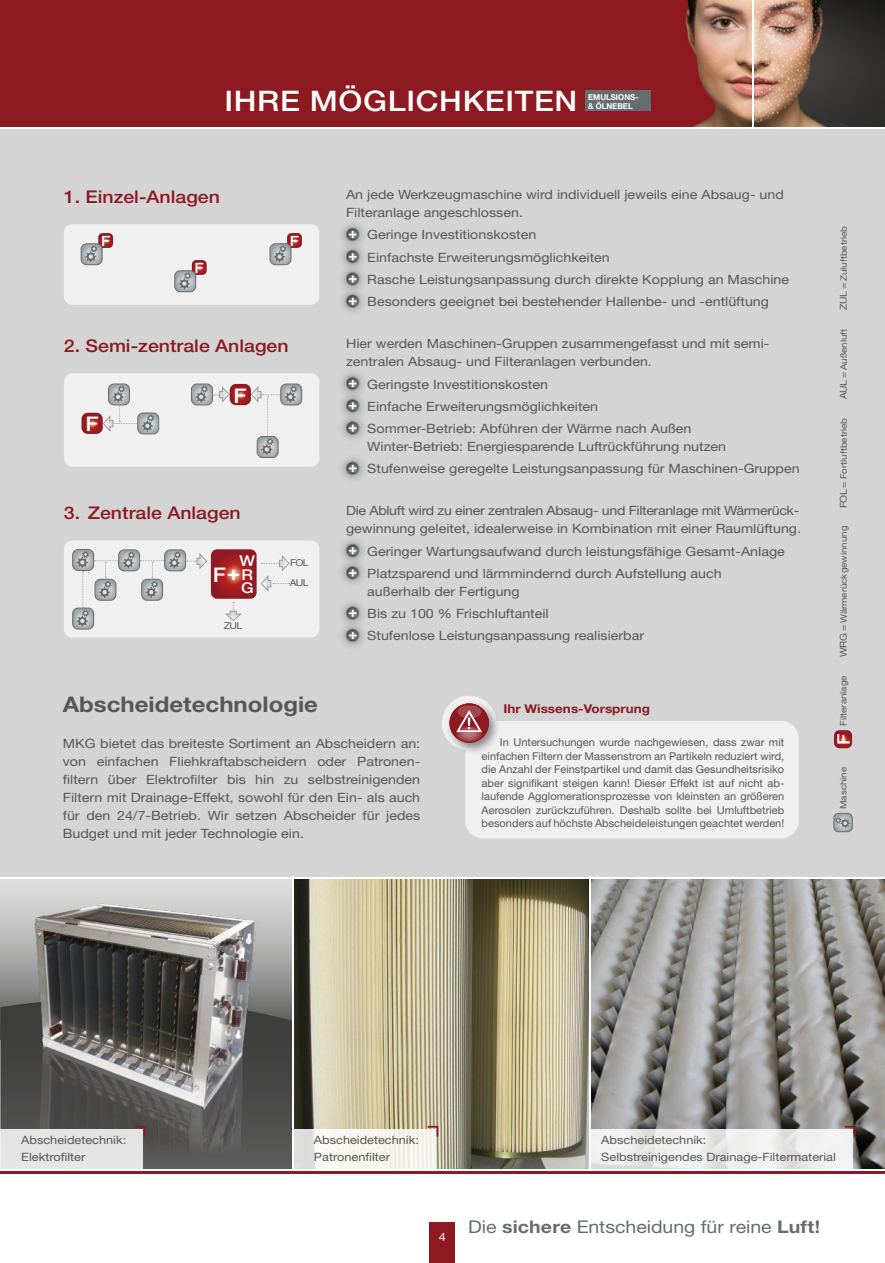
<style>
.page{position:relative;width:885px;height:1263px;background:#fff}
.page>*{position:absolute;margin:0;border:0;box-sizing:border-box;transform-origin:0 0}
.t1{font:500 28.35px "Helvetica Neue LT Std";letter-spacing:.02em;color:#fff;scale:1.11 1}
.t2{font:700 21.6px "Helvetica Neue LT Std";color:#575756;scale:1.11 1}
.t3{font:500 20.25px "Helvetica Neue LT Std";color:#fff;scale:1.11 1}
.t4{font:500 17.55px "Helvetica Neue LT Std";color:#8d1921;scale:1.11 1}
.t5{font:17.55px "Helvetica Neue LT Std";letter-spacing:-.005em;color:#676c6e;scale:1.11 1}
.t6{font:500 17.25px "Helvetica Neue LT Std";color:#fff;scale:1.11 1}
.t7{font:500 14.85px/13.5px "Helvetica Neue LT Std";color:#fff;scale:1.11 1}
.t8{font:500 14.1px "Helvetica Neue LT Std";color:#fff;scale:1.11 1}
.t9{font:12.9px/22.2px "Helvetica Neue LT Std";color:#575756;scale:1.11 1}
.t10{font:700 12.15px "Helvetica Neue LT Std";color:#8d1921;scale:1.11 1}
.t11{font:11.55px/16.5px "Helvetica Neue LT Std";color:#575756;scale:1.11 1}
.t12{font:11.55px "Helvetica Neue LT Std";color:#fff;scale:1.11 1}
.t13{font:10.8px/13.5px "Helvetica Neue LT Std";color:#575756;text-align:justify}
.t14{font:9.45px/20.2px "Helvetica Neue LT Std";letter-spacing:-.055em;color:#575756;scale:1.11 1}
.t15{font:8.7px "Helvetica Neue LT Std";color:#575756;scale:1.11 1}
.t16{font:700 8.1px/9px "Helvetica Neue LT Std";color:#fff}
.s1{font-size:9.45px}
.s2{font-weight:700}
</style>
<div class="page">
<div style="left:0;top:127px;width:884px;height:751px;background:#d4d4d4"></div>
<div style="left:0;top:0;width:884px;height:128px;background:#8d1921"></div>
<img style="left:614px;top:0;width:270px;height:127px">
<hr style="left:0;top:1171px;width:884px;height:3px;background:#8d1921">
<hr style="left:751px;top:0;width:2px;height:128px;background:#fff">
<hr style="left:0;top:127px;width:884px;height:1px;background:#fff">
<div style="left:429px;top:1222px;width:26px;height:41px;background:#8d1921"></div>
<div style="left:585px;top:91px;width:66px;height:20px;background:#676c6e"></div>
<div style="left:337px;top:219px;width:31px;height:31px;background:#000;opacity:.45"></div>
<svg style="left:346px;top:228px;width:13px;height:13px"></svg>
<div style="left:337px;top:241px;width:31px;height:31px;background:#000;opacity:.45"></div>
<svg style="left:346px;top:250px;width:13px;height:13px"></svg>
<div style="left:337px;top:263px;width:31px;height:32px;background:#000;opacity:.45"></div>
<div style="left:346px;top:272px;width:13px;height:13px;border:1px solid #878c8f;border-radius:50%"></div>
<svg style="left:346px;top:273px;width:13px;height:12px"></svg>
<div style="left:337px;top:285px;width:31px;height:32px;background:#000;opacity:.45"></div>
<div style="left:346px;top:295px;width:13px;height:13px;border:1px solid #878c8f;border-radius:50%"></div>
<svg style="left:346px;top:295px;width:13px;height:12px"></svg>
<div style="left:64px;top:224px;width:255px;height:81px;background:#f0f0f0;border-radius:9px"></div>
<svg style="left:81px;top:233px;width:32px;height:32px"></svg>
<div style="left:174px;top:270px;width:22px;height:22px;border:1px solid #676c6e;border-radius:5px"></div>
<svg style="left:175px;top:260px;width:32px;height:32px"></svg>
<div style="left:269px;top:243px;width:22px;height:22px;border:1px solid #676c6e;border-radius:5px"></div>
<svg style="left:270px;top:233px;width:32px;height:32px"></svg>
<div style="left:337px;top:368px;width:31px;height:31px;background:#000;opacity:.45"></div>
<svg style="left:346px;top:377px;width:13px;height:13px"></svg>
<div style="left:337px;top:390px;width:31px;height:32px;background:#000;opacity:.45"></div>
<svg style="left:346px;top:399px;width:13px;height:13px"></svg>
<div style="left:337px;top:412px;width:31px;height:32px;background:#000;opacity:.45"></div>
<div style="left:346px;top:421px;width:13px;height:13px;border:1px solid #878c8f;border-radius:50%"></div>
<svg style="left:346px;top:422px;width:13px;height:12px"></svg>
<div style="left:337px;top:452px;width:31px;height:32px;background:#000;opacity:.45"></div>
<svg style="left:346px;top:462px;width:13px;height:13px"></svg>
<div style="left:64px;top:373px;width:255px;height:94px;background:#f0f0f0;border-radius:9px"></div>
<div style="left:257px;top:436px;width:21px;height:22px;border:1px solid #676c6e;border-radius:5px"></div>
<svg style="left:81px;top:384px;width:78px;height:50px"></svg>
<svg style="left:191px;top:384px;width:111px;height:73px"></svg>
<div style="left:337px;top:535px;width:31px;height:31px;background:#000;opacity:.45"></div>
<svg style="left:346px;top:544px;width:13px;height:13px"></svg>
<div style="left:337px;top:557px;width:31px;height:32px;background:#000;opacity:.45"></div>
<svg style="left:346px;top:566px;width:13px;height:13px"></svg>
<div style="left:337px;top:597px;width:31px;height:32px;background:#000;opacity:.45"></div>
<div style="left:346px;top:606px;width:13px;height:14px;border:1px solid #878c8f;border-radius:50%"></div>
<svg style="left:346px;top:607px;width:13px;height:12px"></svg>
<div style="left:337px;top:619px;width:31px;height:32px;background:#000;opacity:.45"></div>
<svg style="left:346px;top:629px;width:13px;height:13px"></svg>
<div style="left:64px;top:540px;width:255px;height:97px;background:#f0f0f0;border-radius:9px"></div>
<div style="left:72px;top:549px;width:22px;height:22px;border:1px solid #676c6e;border-radius:5px"></div>
<div style="left:72px;top:608px;width:22px;height:21px;border:1px solid #676c6e;border-radius:5px"></div>
<svg style="left:73px;top:549px;width:216px;height:80px"></svg>
<svg style="left:833px;top:813px;width:19px;height:19px"></svg>
<svg style="left:834px;top:730px;width:18px;height:18px"></svg>
<div style="left:465px;top:721px;width:333px;height:117px;background:#f0f0f0;border-radius:17px"></div>
<div style="left:441px;top:696px;width:55px;height:54px;background:#f0f0f0;border-radius:50%"></div>
<div style="left:446px;top:700px;width:55px;height:56px;background:#000;opacity:.45"></div>
<svg style="left:449px;top:703px;width:40px;height:40px"></svg>
<img style="left:294px;top:879px;width:590px;height:290px">
<div style="left:0;top:878px;width:293px;height:162px;background:#d8d8d8"></div>
<img style="left:0;top:903px;width:292px;height:266px">
<hr style="left:0;top:877px;width:884px;height:1px;background:#fff">
<hr style="left:292px;top:877px;width:1px;height:294px;background:#fff">
<hr style="left:589px;top:877px;width:2px;height:294px;background:#fff">
<div style="left:0;top:1129px;width:142px;height:40px;background:#e5e5e5"></div>
<svg style="left:133px;top:1125px;width:13px;height:13px"></svg>
<svg style="left:294px;top:1129px;width:141px;height:40px;fill:#f7f6f0"></svg>
<svg style="left:426px;top:1125px;width:13px;height:13px"></svg>
<svg style="left:591px;top:1129px;width:261px;height:40px;fill:#f0efef"></svg>
<svg style="left:843px;top:1125px;width:13px;height:13px"></svg>
<h1 class="t1" style="left:224px;top:84px;width:319px">IHRE MÖGLICHKEITEN</h1>
<p class="t16" style="left:588px;top:92px;width:52px">EMULSIONS-&amp; ÖLNEBEL</p>
<h3 class="t4" style="left:64px;top:186px;width:142px">1. Einzel-Anlagen</h3>
<p class="t8" style="left:101px;top:233px;width:10px">F</p>
<p class="t8" style="left:194px;top:260px;width:10px">F</p>
<p class="t8" style="left:290px;top:233px;width:10px">F</p>
<p class="t9" style="left:346px;top:185px;width:396px;line-height:18px">An jede Werkzeugmaschine wird individuell jeweils eine Absaug- und<br>Filteranlage angeschlossen.</p>
<p class="t9" style="left:367px;top:224px;width:381px">Geringe Investitionskosten<br>Einfachste Erweiterungsmöglichkeiten<br>Rasche Leistungsanpassung durch direkte Kopplung an Maschine Besonders geeignet bei bestehender Hallenbe- und -entlüftung</p>
<h3 class="t4" style="left:64px;top:335px;width:204px">2. Semi-zentrale Anlagen</h3>
<h3 class="t3" style="left:85px;top:412px;width:13px">F</h3>
<h3 class="t3" style="left:233px;top:383px;width:13px">F</h3>
<h3 class="t4" style="left:64px;top:502px;width:161px">3. Zentrale Anlagen</h3>
<h3 class="t3" style="left:213px;top:563px;width:13px">F</h3>
<p class="t7" style="left:239px;top:554px;width:16px">W<br>R<br>G</p>
<h3 class="t3" style="left:227px;top:561px;width:14px">+</h3>
<p class="t14" style="left:224px;top:615px;width:18px">ZUL</p>
<p class="t14" style="left:289px;top:552px;width:19px">FOL<br>AUL</p>
<p class="t9" style="left:346px;top:334px;width:383px;line-height:18px">Hier werden Maschinen-Gruppen zusammengefasst und mit semi&shy;zentralen Absaug- und Filteranlagen verbunden.</p>
<p class="t9" style="left:367px;top:373px;width:293px">Geringste Investitionskosten<br>Einfache Erweiterungsmöglichkeiten<br>Sommer-Betrieb: Abführen der Wärme nach Außen</p>
<p class="t9" style="left:367px;top:435px;width:391px">Winter-Betrieb: Energiesparende Luftrückführung nutzen<br>Stufenweise geregelte Leistungsanpassung für Maschinen-Gruppen</p>
<p class="t9" style="left:346px;top:502px;width:411px;line-height:18px">Die Abluft wird zu einer zentralen Absaug- und Filteranlage mit Wärmerück&shy;gewinnung geleitet, idealerweise in Kombination mit einer Raumlüftung.</p>
<p class="t9" style="left:367px;top:540px;width:377px">Geringer Wartungsaufwand durch leistungsfähige Gesamt-Anlage<br>Platzsparend und lärmmindernd durch Aufstellung auch</p>
<p class="t9" style="left:367px;top:580px;width:251px">außerhalb der Fertigung<br>Bis zu 100 % Frischluftanteil<br>Stufenlose Leistungsanpassung realisierbar</p>
<h2 class="t2" style="left:63px;top:691px;width:231px">Abscheidetechnologie</h2>
<p class="t9" style="left:63px;top:735px;width:323px;line-height:18px;text-align:justify">MKG bietet das breiteste Sortiment an Abscheidern an: von einfachen Fliehkraftabscheidern oder Patronen&shy;filtern über Elektrofilter bis hin zu selbstreinigenden Filtern mit Drainage-Effekt, sowohl für den Ein- als auch für den 24/7-Betrieb. Wir setzen Abscheider für jedes Budget und mit jeder Technologie ein.</p>
<p class="t10" style="left:503px;top:701px;width:133px">Ihr Wissens-Vorsprung</p>
<p class="t13" style="left:481px;top:736px;width:304px;text-indent:18px">In Untersuchungen wurde nachgewiesen, dass zwar mit einfachen Filtern der Massenstrom an Partikeln reduziert wird, die Anzahl der Feinstpartikel und damit das Gesundheitsrisiko aber signifikant steigen kann! Dieser Effekt ist auf nicht ab&shy;laufende Agglomerationsprozesse von kleinsten an größeren Aerosolen zurückzuführen. Deshalb sollte bei Umluftbetrieb besonders auf höchste Abscheideleistungen geachtet werden!</p>
<p class="t15" style="left:838px;top:310px;width:77px;rotate:-90deg"><span class="s1">ZUL =</span> Zuluftbetrieb</p>
<p class="t15" style="left:838px;top:399px;width:65px;rotate:-90deg"><span class="s1">AUL =</span> Außenluft</p>
<p class="t15" style="left:838px;top:508px;width:83px;rotate:-90deg"><span class="s1">FOL =</span> Fortluftbetrieb</p>
<p class="t15" style="left:838px;top:657px;width:119px;rotate:-90deg"><span class="s1">WRG =</span> Wärmerückgewinnung</p>
<p class="t15" style="left:838px;top:726px;width:47px;rotate:-90deg">Filteranlage</p>
<h3 class="t6" style="left:833px;top:745px;width:12px;rotate:-90deg">F</h3>
<p class="t15" style="left:838px;top:809px;width:39px;rotate:-90deg">Maschine</p>
<p class="t11" style="left:21px;top:1132px;width:96px">Abscheidetechnik:<br>Elektrofilter</p>
<p class="t11" style="left:314px;top:1132px;width:96px">Abscheidetechnik:<br>Patronenfilter</p>
<p class="t11" style="left:601px;top:1132px;width:213px">Abscheidetechnik:<br>Selbstreinigendes Drainage-Filtermaterial</p>
<p class="t12" style="left:439px;top:1230px;width:8px">4</p>
<h3 class="t5" style="left:468px;top:1217px;width:319px">Die <span class="s2">sichere</span> Entscheidung für reine <span class="s2">Luft!</span></h3>
</div>
